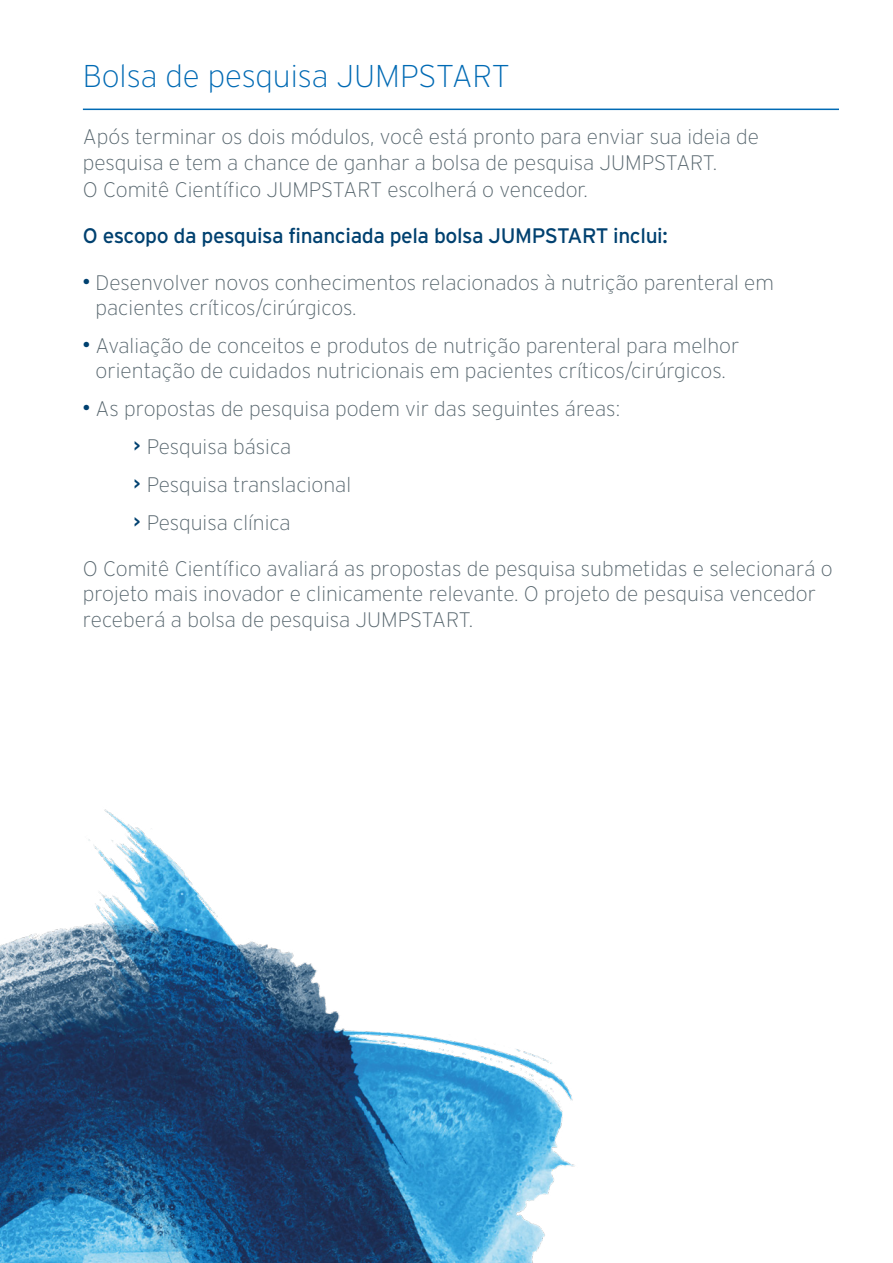
<style>
.page{position:relative;width:893px;height:1263px;background:#fff}
.page>*{position:absolute;margin:0;border:0;box-sizing:border-box;transform-origin:0 0}
.t1{font:200 31.5px "Interstate";color:#006ab4}
.t2{font:200 21px/25.2px "Interstate";color:#56656d}
.t3{font:21px "Interstate";letter-spacing:-.02em;color:#004170}
.s1{font-weight:700;font-size:15px;color:#004170}
</style>
<div class="page">
<hr style="left:83px;top:109px;width:756px;height:1px;background:#006ab4">
<img style="left:0;top:809px;width:575px;height:454px">
<h1 class="t1" style="left:83px;top:59px;width:428px">Bolsa de pesquisa JUMPSTART</h1>
<p class="t2" style="left:83px;top:124px;width:678px;line-height:26.1px">Após terminar os dois módulos, você está pronto para enviar sua ideia de pesquisa e tem a chance de ganhar a bolsa de pesquisa JUMPSTART.<br>O Comitê Científico JUMPSTART escolherá o vencedor.</p>
<p class="t3" style="left:83px;top:224px;width:586px">O escopo da pesquisa financiada pela bolsa JUMPSTART inclui:</p>
<p class="t2" style="left:96px;top:270px;width:680px;text-indent:-13px"><span class="s1">•</span> Desenvolver novos conhecimentos relacionados à nutrição parenteral em pacientes críticos/cirúrgicos.</p>
<p class="t2" style="left:83px;top:333px;width:658px;text-align:center"><span class="s1">•</span> Avaliação de conceitos e produtos de nutrição parenteral para melhor orientação de cuidados nutricionais em pacientes críticos/cirúrgicos.</p>
<p class="t2" style="left:134px;top:389px;width:488px;line-height:38px;text-indent:-51px"><span class="s1">•</span> As propostas de pesquisa podem vir das seguintes áreas: <span class="s1">&gt;</span> Pesquisa básica<br><span class="s1">&gt;</span> Pesquisa translacional<br><span class="s1">&gt;</span> Pesquisa clínica</p>
<p class="t2" style="left:83px;top:556px;width:751px">O Comitê Científico avaliará as propostas de pesquisa submetidas e selecionará o projeto mais inovador e clinicamente relevante. O projeto de pesquisa vencedor receberá a bolsa de pesquisa JUMPSTART.</p>
</div>
